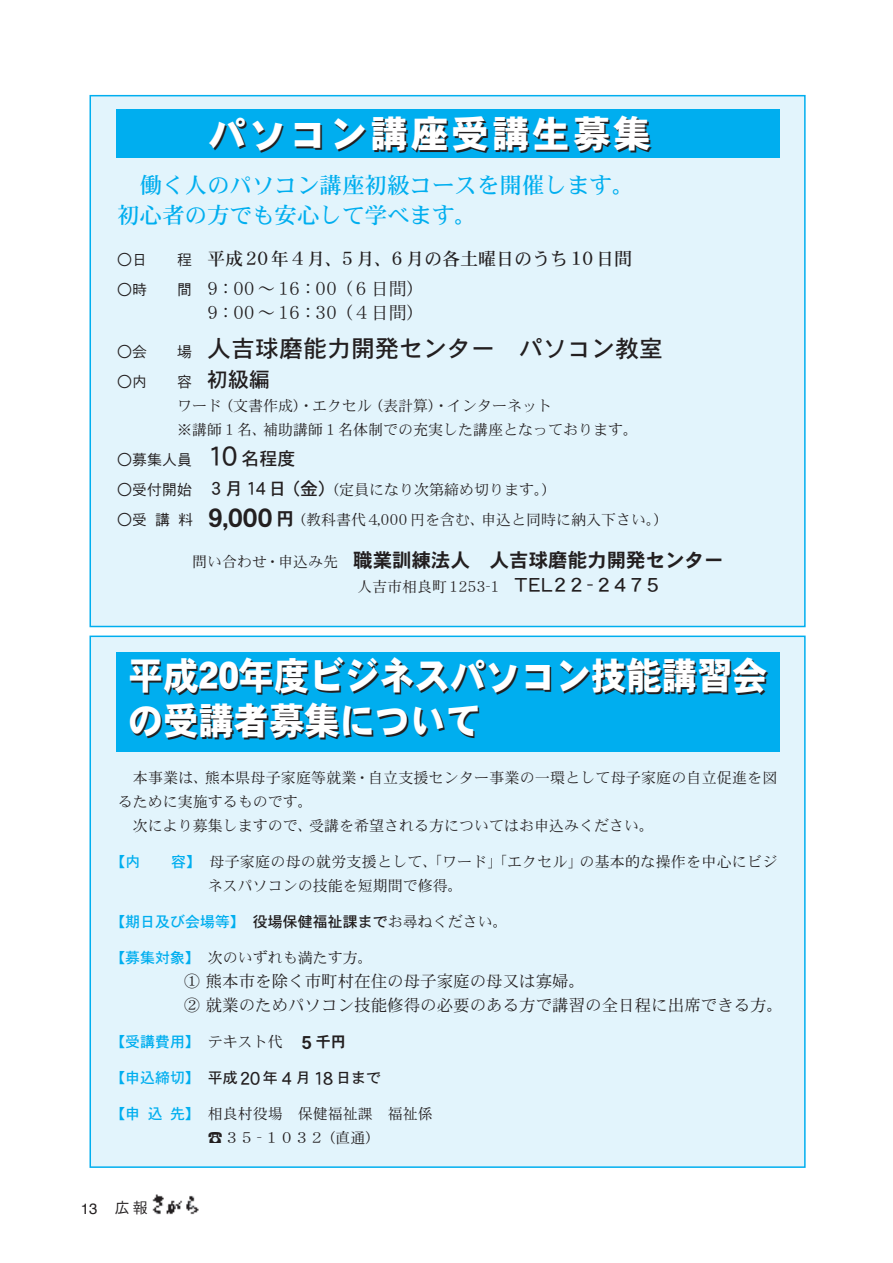
<style>
.page{position:relative;width:893px;height:1263px;background:#fff}
.page>*{position:absolute;margin:0;border:0;box-sizing:border-box;transform-origin:0 0}
.t1{font:37.5px/45px "DFPHS Gothic CID W9";color:#fff;scale:.94 1}
.t2{font:37.5px "DFPHS Gothic CID W9";letter-spacing:.08em;color:#fff}
.t3{font:24px "DFPHS Gothic CID W5";color:#231f20}
.t4{font:22.5px/30px "DFPHS Mincho CID W5";color:#00aeef}
.t5{font:21px "DFPHS Gothic CID W5";color:#231f20}
.t6{font:19.5px "DFPHS Gothic CID W7";color:#231f20}
.t7{font:18px/24px "DFPHS Mincho CID W3";color:#231f20;text-align:right}
.t8{font:18px "DFPHS Mincho CID W5";color:#231f20}
.t9{font:16.5px/24px "DFPHS Mincho CID W3";color:#231f20}
.t10{font:15px/24px "DFPHS Mincho CID W3";color:#231f20}
.t11{font:15px "DFPHS Gothic CID W5";color:#00aeef}
.t12{font:15px "DFPHS Gothic CID W5";color:#231f20}
.t13{font:15px "DFPHS Gothic CID W3";color:#231f20}
.t14{font:15px "Helvetica";color:#231f20}
.s1{font-family:"DFPHS Gothic CID W3";font-size:15px}
.s2{font-family:"DFPHS Gothic CID W5";font-size:27px}
.s3{font-family:"DFPHS Gothic CID W5";font-size:18px}
.s4{font-family:"DFPHS Gothic CID W3"}
.s5{font-family:"DFPHS Gothic CID W7";font-size:25.5px}
.s6{font-family:"DFPHS Gothic CID W7";font-size:18px}
.s7{font-family:"DFPHS Mincho CID W3";font-size:15px}
.s8{font-family:"DFPHS Gothic CID W5";font-size:19.5px}
.s9{font-family:"DFPHS Gothic CID W5";color:#00aeef}
.s10{color:#231f20}
.s11{font-family:"DFPHS Mincho CID W3";color:#231f20}
.s12{font-family:"DFPHS Gothic CID W7";font-size:18px;color:#231f20}
.s13{font-family:"DFPHS Gothic CID W7";color:#231f20}
.s14{color:#00aeef}
.s15{font-size:18px}
.s16{font-family:"Heisei Kaku Gothic W5"}
</style>
<div class="page">
<img style="left:152px;top:1194px;width:47px;height:21px">
<div style="left:89px;top:95px;width:717px;height:532px;background:#e2f4fc;border:2px solid #00aeef"></div>
<div style="left:89px;top:635px;width:717px;height:533px;background:#e2f4fc;border:2px solid #00aeef"></div>
<div style="left:116px;top:109px;width:663px;height:49px;background:#00aeef"></div>
<div style="left:116px;top:652px;width:663px;height:100px;background:#00aeef"></div>
<p class="t2" style="left:209px;top:113px;width:444px">パソコン講座受講生募集</p>
<p class="t4" style="left:117px;top:170px;width:519px;text-indent:22px">働く人のパソコン講座初級コースを開催します。初心者の方でも安心して学べます。</p>
<p class="t13" style="left:117px;top:252px;width:31px">○日</p>
<p class="t8" style="left:177px;top:249px;width:456px"><span class="s1">程</span> 平成20年４月、５月、６月の各土曜日のうち10日間</p>
<p class="t13" style="left:117px;top:282px;width:31px">○時</p>
<p class="t7" style="left:177px;top:276px;width:249px"><span class="s1">間</span> 9：00～16：00（６日間）<br>9：00～16：30（４日間）</p>
<p class="t13" style="left:117px;top:343px;width:31px">○会</p>
<p class="t3" style="left:177px;top:335px;width:487px"><span class="s1">場</span> 人吉球磨能力開発センター パソコン教室</p>
<p class="t13" style="left:117px;top:373px;width:31px">○内</p>
<p class="t5" style="left:177px;top:368px;width:94px"><span class="s1">容</span> 初級編</p>
<p class="t10" style="left:177px;top:393px;width:463px">ワード（文書作成）・エクセル（表計算）・インターネット<br>※講師１名、補助講師１名体制での充実した講座となっております。</p>
<p class="t13" style="left:117px;top:451px;width:180px">○募集人員 <span class="s2">10</span> <span class="s3">名程度</span></p>
<p class="t10" style="left:117px;top:477px;width:441px"><span class="s4">○受付開始</span> <span class="s3">３月14日（金）</span>（定員になり次第締め切ります。）</p>
<p class="t10" style="left:117px;top:507px;width:553px"><span class="s4">○受講料</span> <span class="s5">9,000</span> <span class="s6">円</span>（教科書代4,000円を含む、申込と同時に納入下さい。）</p>
<p class="t6" style="left:192px;top:549px;width:533px"><span class="s7">問い合わせ・申込み先</span> 職業訓練法人 人吉球磨能力開発センター</p>
<p class="t10" style="left:357px;top:574px;width:303px">人吉市相良町1253-1 <span class="s8">TEL2 2 - 2 4 7 5</span></p>
<p class="t1" style="left:128px;top:653px;width:682px">平成20年度ビジネスパソコン技能講習会の受講者募集について</p>
<p class="t10" style="left:133px;top:766px;width:646px">本事業は、熊本県母子家庭等就業・自立支援センター事業の一環として母子家庭の自立促進を図</p>
<p class="t10" style="left:118px;top:790px;width:196px">るために実施するものです。</p>
<p class="t10" style="left:133px;top:814px;width:523px">次により募集しますので、受講を希望される方についてはお申込みください。</p>
<p class="t11" style="left:110px;top:854px;width:32px">【内</p>
<p class="t10" style="left:208px;top:850px;width:571px;text-indent:-37px"><span class="s9">容】</span>母子家庭の母の就労支援として、「ワード」「エクセル」の基本的な操作を中心にビジネスパソコンの技能を短期間で修得。</p>
<p class="t11" style="left:110px;top:914px;width:399px">【期日及び会場等】<span class="s10">役場保健福祉課まで</span><span class="s11">お尋ねください。</span></p>
<p class="t10" style="left:110px;top:946px;width:264px"><span class="s9">【募集対象】</span>次のいずれも満たす方。</p>
<p class="t9" style="left:184px;top:969px;width:601px">① 熊本市を除く市町村在住の母子家庭の母又は寡婦。<br>② 就業のためパソコン技能修得の必要のある方で講習の全日程に出席できる方。</p>
<p class="t11" style="left:110px;top:1034px;width:237px">【受講費用】<span class="s11">テキスト代</span> <span class="s12">５</span><span class="s13">千円</span></p>
<p class="t12" style="left:110px;top:1070px;width:272px"><span class="s14">【申込締切】</span>平成<span class="s15">20</span> 年<span class="s15">４</span>月<span class="s15">18</span> 日まで</p>
<p class="t10" style="left:208px;top:1102px;width:226px;text-indent:-98px"><span class="s9">【申込先】</span>相良村役場 保健福祉課 福祉係<span class="s16">☎</span>35-1032（直通）</p>
<p class="t14" style="left:81px;top:1199px;width:68px">13 <span class="s4">広報</span></p>
</div>
